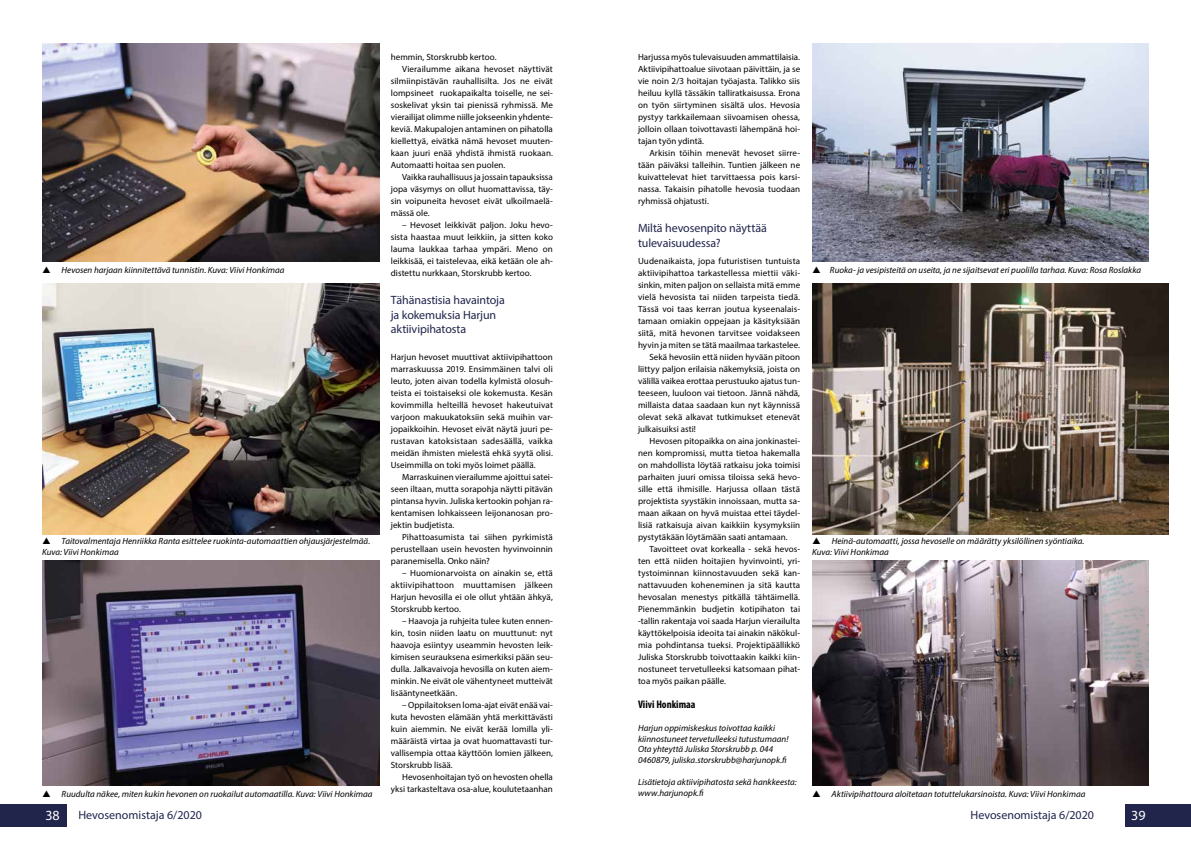
<style>
.page{position:relative;width:1191px;height:842px;background:#fff}
.page>*{position:absolute;margin:0;border:0;box-sizing:border-box;transform-origin:0 0}
.t1{font:14px "Myriad Pro";color:#fff}
.t2{font:12px/14.4px "Myriad Pro";letter-spacing:-.01em;color:#21254c}
.t3{font:700 condensed 11px "Myriad Pro";color:#000}
.t4{font:9px/12px "Myriad Pro";letter-spacing:.005em;color:#000;text-align:justify}
.t5{font:italic 9px/10.8px "Myriad Pro";letter-spacing:.005em;color:#000}
</style>
<div class="page">
<img style="left:42px;top:43px;width:337px;height:218px">
<img style="left:42px;top:561px;width:337px;height:224px">
<img style="left:42px;top:284px;width:337px;height:250px">
<img style="left:812px;top:43px;width:336px;height:218px">
<img style="left:812px;top:561px;width:336px;height:224px">
<img style="left:812px;top:284px;width:356px;height:250px">
<div style="left:0;top:804px;width:66px;height:23px;background:#21254c"></div>
<div style="left:1124px;top:804px;width:67px;height:23px;background:#21254c"></div>
<p class="t5" style="left:62px;top:264px;width:224px">Hevosen harjaan kiinnitettävä tunnistin. Kuva: Viivi Honkimaa</p>
<p class="t5" style="left:42px;top:536px;width:330px;text-indent:19px">Taitovalmentaja Henriikka Ranta esittelee ruokinta-automaattien ohjausjärjestelmää.<br>Kuva: Viivi Honkimaa</p>
<p class="t5" style="left:62px;top:788px;width:312px">Ruudulta näkee, miten kukin hevonen on ruokailut automaatilla. Kuva: Viivi Honkimaa</p>
<p class="t4" style="left:391px;top:51px;width:107px">hemmin, Storskrubb kertoo.</p>
<p class="t4" style="left:402px;top:63px;width:152px">Vierailumme aikana hevoset näyttivät</p>
<p class="t4" style="left:391px;top:75px;width:164px">silmiinpistävän rauhallisilta. Jos ne eivät</p>
<p class="t4" style="left:391px;top:87px;width:164px">lompsineet ruokapaikalta toiselle, ne sei-</p>
<p class="t4" style="left:391px;top:99px;width:164px">soskelivat yksin tai pienissä ryhmissä. Me</p>
<p class="t4" style="left:391px;top:111px;width:164px">vierailijat olimme niille jokseenkin yhdente-</p>
<p class="t4" style="left:391px;top:123px;width:164px">keviä. Makupalojen antaminen on pihatolla</p>
<p class="t4" style="left:391px;top:135px;width:164px">kiellettyä, eivätkä nämä hevoset muuten-</p>
<p class="t4" style="left:391px;top:147px;width:164px">kaan juuri enää yhdistä ihmistä ruokaan.</p>
<p class="t4" style="left:391px;top:159px;width:116px">Automaatti hoitaa sen puolen.</p>
<p class="t4" style="left:402px;top:171px;width:152px">Vaikka rauhallisuus ja jossain tapauksissa</p>
<p class="t4" style="left:391px;top:183px;width:164px">jopa väsymys on ollut huomattavissa, täy-</p>
<p class="t4" style="left:391px;top:195px;width:164px">sin voipuneita hevoset eivät ulkoilmaelä-</p>
<p class="t4" style="left:391px;top:207px;width:40px">mässä ole.</p>
<p class="t4" style="left:391px;top:219px;width:164px;text-indent:11px">– Hevoset leikkivät paljon. Joku hevo&shy;sista haastaa muut leikkiin, ja sitten koko lauma laukkaa tarhaa ympäri. Meno on leikkisää, ei taistelevaa, eikä ketään ole ah&shy;distettu nurkkaan, Storskrubb kertoo.</p>
<h2 class="t2" style="left:391px;top:293px;width:115px">Tähänastisia havaintoja ja kokemuksia Harjun aktiivipihatosta</h2>
<p class="t4" style="left:391px;top:351px;width:164px">Harjun hevoset muuttivat aktiivipihattoon marraskuussa 2019. Ensimmäinen talvi oli leuto, joten aivan todella kylmistä olosuh&shy;teista ei toistaiseksi ole kokemusta. Kesän kovimmilla helteillä hevoset hakeutuivat varjoon makuukatoksiin sekä muihin var&shy;jopaikkoihin. Hevoset eivät näytä juuri pe&shy;rustavan katoksistaan sadesäällä, vaikka meidän ihmisten mielestä ehkä syytä olisi.<br>Useimmilla on toki myös loimet päällä.</p>
<p class="t4" style="left:391px;top:471px;width:164px;text-indent:11px">Marraskuinen vierailumme ajoittui satei&shy;seen iltaan, mutta sorapohja näytti pitävän pintansa hyvin. Juliska kertookin pohjan ra&shy;kentamisen lohkaisseen leijonanosan pro&shy;jektin budjetista.</p>
<p class="t4" style="left:391px;top:531px;width:164px;text-indent:11px">Pihattoasumista tai siihen pyrkimistä perustellaan usein hevosten hyvinvoinnin paranemisella. Onko näin?</p>
<p class="t4" style="left:391px;top:567px;width:164px;text-indent:11px">– Huomionarvoista on ainakin se, että aktiivipihattoon muuttamisen jälkeen Harjun hevosilla ei ole ollut yhtään ähkyä, Storskrubb kertoo.</p>
<p class="t4" style="left:391px;top:615px;width:164px;text-indent:11px">– Haavoja ja ruhjeita tulee kuten ennen&shy;kin, tosin niiden laatu on muuttunut: nyt haavoja esiintyy useammin hevosten leik&shy;kimisen seurauksena esimerkiksi pään seu&shy;dulla. Jalkavaivoja hevosilla on kuten aiem&shy;minkin. Ne eivät ole vähentyneet mutteivät lisääntyneetkään.</p>
<p class="t4" style="left:391px;top:699px;width:164px;text-indent:11px">– Oppilaitoksen loma-ajat eivät enää vai&shy;kuta hevosten elämään yhtä merkittävästi kuin aiemmin. Ne eivät kerää lomilla yli&shy;määräistä virtaa ja ovat huomattavasti tur&shy;vallisempia ottaa käyttöön lomien jälkeen, Storskrubb lisää.</p>
<p class="t4" style="left:391px;top:771px;width:164px;text-align:right">Hevosenhoitajan työ on hevosten ohella yksi tarkasteltava osa-alue, koulutetaanhan</p>
<p class="t4" style="left:638px;top:51px;width:164px">Harjussa myös tulevaisuuden ammattilaisia.<br>Aktiivipihattoalue siivotaan päivittäin, ja se vie noin 2/3 hoitajan työajasta. Talikko siis heiluu kyllä tässäkin talliratkaisussa. Erona on työn siirtyminen sisältä ulos. Hevosia pystyy tarkkailemaan siivoamisen ohessa, jolloin ollaan toivottavasti lähempänä hoi&shy;tajan työn ydintä.</p>
<p class="t4" style="left:638px;top:147px;width:164px;text-indent:11px">Arkisin töihin menevät hevoset siirre&shy;tään päiväksi talleihin. Tuntien jälkeen ne kuivattelevat hiet tarvittaessa pois karsi&shy;nassa. Takaisin pihatolle hevosia tuodaan ryhmissä ohjatusti.</p>
<h2 class="t2" style="left:638px;top:221px;width:130px">Miltä hevosenpito näyttää tulevaisuudessa?</h2>
<p class="t4" style="left:638px;top:255px;width:164px">Uudenaikaista, jopa futuristisen tuntuista</p>
<p class="t4" style="left:638px;top:267px;width:164px">aktiivipihattoa tarkastellessa miettii väki-</p>
<p class="t4" style="left:638px;top:279px;width:164px">sinkin, miten paljon on sellaista mitä emme</p>
<p class="t4" style="left:638px;top:291px;width:164px">vielä hevosista tai niiden tarpeista tiedä.</p>
<p class="t4" style="left:638px;top:303px;width:164px">Tässä voi taas kerran joutua kyseenalais-</p>
<p class="t4" style="left:638px;top:315px;width:164px">tamaan omiakin oppejaan ja käsityksiään</p>
<p class="t4" style="left:638px;top:327px;width:164px">siitä, mitä hevonen tarvitsee voidakseen</p>
<p class="t4" style="left:638px;top:339px;width:164px">hyvin ja miten se tätä maailmaa tarkastelee.</p>
<p class="t4" style="left:649px;top:351px;width:152px">Sekä hevosiin että niiden hyvään pitoon</p>
<p class="t4" style="left:638px;top:363px;width:164px">liittyy paljon erilaisia näkemyksiä, joista on</p>
<p class="t4" style="left:638px;top:375px;width:164px">välillä vaikea erottaa perustuuko ajatus tun-</p>
<p class="t4" style="left:638px;top:387px;width:164px">teeseen, luuloon vai tietoon. Jännä nähdä,</p>
<p class="t4" style="left:638px;top:399px;width:164px">millaista dataa saadaan kun nyt käynnissä</p>
<p class="t4" style="left:638px;top:411px;width:164px">olevat sekä alkavat tutkimukset etenevät</p>
<p class="t4" style="left:638px;top:423px;width:59px">julkaisuiksi asti!</p>
<p class="t4" style="left:649px;top:435px;width:152px">Hevosen pitopaikka on aina jonkinastei-</p>
<p class="t4" style="left:638px;top:447px;width:164px">nen kompromissi, mutta tietoa hakemalla</p>
<p class="t4" style="left:638px;top:459px;width:164px">on mahdollista löytää ratkaisu joka toimisi</p>
<p class="t4" style="left:638px;top:471px;width:164px">parhaiten juuri omissa tiloissa sekä hevo-</p>
<p class="t4" style="left:638px;top:483px;width:164px">sille että ihmisille. Harjussa ollaan tästä</p>
<p class="t4" style="left:638px;top:495px;width:164px">projektista syystäkin innoissaan, mutta sa-</p>
<p class="t4" style="left:638px;top:507px;width:164px">maan aikaan on hyvä muistaa ettei täydel-</p>
<p class="t4" style="left:638px;top:519px;width:164px">lisiä ratkaisuja aivan kaikkiin kysymyksiin</p>
<p class="t4" style="left:638px;top:531px;width:151px">pystytäkään löytämään saati antamaan.</p>
<p class="t4" style="left:649px;top:543px;width:152px">Tavoitteet ovat korkealla - sekä hevos-</p>
<p class="t4" style="left:638px;top:555px;width:164px">ten että niiden hoitajien hyvinvointi, yri-</p>
<p class="t4" style="left:638px;top:567px;width:164px">tystoiminnan kiinnostavuuden sekä kan-</p>
<p class="t4" style="left:638px;top:579px;width:164px">nattavuuden koheneminen ja sitä kautta</p>
<p class="t4" style="left:638px;top:591px;width:164px">hevosalan menestys pitkällä tähtäimellä.</p>
<p class="t4" style="left:638px;top:603px;width:164px">Pienemmänkin budjetin kotipihaton tai</p>
<p class="t4" style="left:638px;top:615px;width:164px">-tallin rakentaja voi saada Harjun vierailulta</p>
<p class="t4" style="left:638px;top:627px;width:164px">käyttökelpoisia ideoita tai ainakin näkökul-</p>
<p class="t4" style="left:638px;top:639px;width:164px">mia pohdintansa tueksi. Projektipäällikkö</p>
<p class="t4" style="left:638px;top:651px;width:164px">Juliska Storskrubb toivottaakin kaikki kiin-</p>
<p class="t4" style="left:638px;top:663px;width:164px">nostuneet tervetulleeksi katsomaan pihat-</p>
<p class="t4" style="left:638px;top:675px;width:90px">toa myös paikan päälle.</p>
<p class="t3" style="left:638px;top:698px;width:59px">Viivi Honkimaa</p>
<p class="t5" style="left:638px;top:722px;width:152px">Harjun oppimiskeskus toivottaa kaikki kiinnostuneet tervetulleeksi tutustumaan!<br>Ota yhteyttä Juliska Storskrubb p. 044<br>0460879, juliska.storskrubb@harjunopk.fi</p>
<p class="t5" style="left:638px;top:776px;width:160px">Lisätietoja aktiivipihatosta sekä hankkeesta: www.harjunopk.fi</p>
<p class="t5" style="left:830px;top:264px;width:313px">Ruoka- ja vesipisteitä on useita, ja ne sijaitsevat eri puolilla tarhaa. Kuva: Rosa Roslakka</p>
<p class="t5" style="left:812px;top:536px;width:274px;text-indent:19px">Heinä-automaatti, jossa hevoselle on määrätty yksilöllinen syöntiaika.<br>Kuva: Viivi Honkimaa</p>
<p class="t5" style="left:831px;top:789px;width:255px">Aktiivipihattoura aloitetaan totuttelukarsinoista. Kuva: Viivi Honkimaa</p>
<h1 class="t1" style="left:45px;top:806px;width:16px">38</h1>
<h2 class="t2" style="left:78px;top:807px;width:125px">Hevosenomistaja 6/2020</h2>
<h2 class="t2" style="left:970px;top:807px;width:125px">Hevosenomistaja 6/2020</h2>
<h1 class="t1" style="left:1131px;top:806px;width:16px">39</h1>
</div>
